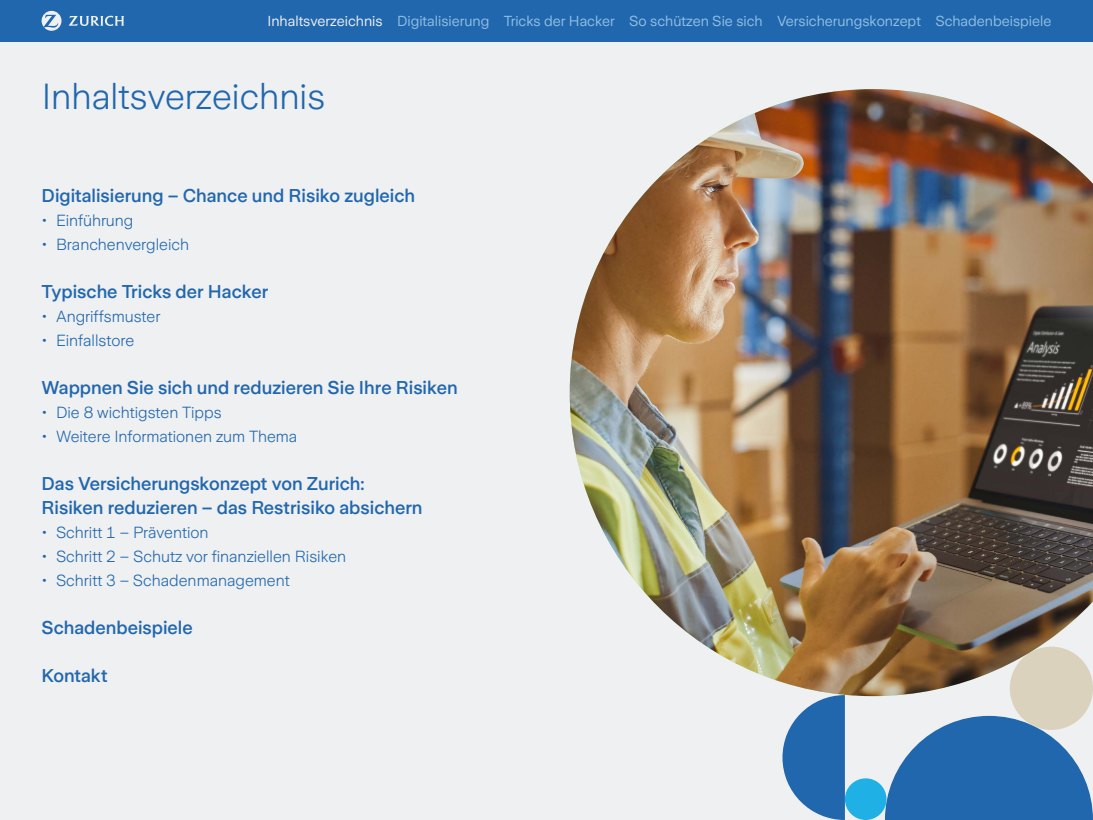
<style>
.page{position:relative;width:1093px;height:820px;background:#fff}
.page>*{position:absolute;margin:0;border:0;box-sizing:border-box;transform-origin:0 0}
.t1{font:300 36px "Zurich Sans";color:#2167ae}
.t2{font:500 18.4px/24px "Zurich Sans";color:#2167ae}
.t3{font:300 16px "Zurich Sans";color:#2167ae}
.t4{font:14.4px "Zurich Sans";color:#91bfe3}
.s1{color:#eef0f1}
</style>
<div class="page">
<div style="left:0;top:0;width:1093px;height:819px;background:#eef0f1"></div>
<div style="left:0;top:0;width:1093px;height:42px;background:#2167ae"></div>
<svg style="left:885px;top:715px;width:208px;height:104px"></svg>
<div style="left:1010px;top:646px;width:83px;height:83px;background:#dad2bd;border-radius:50%"></div>
<div style="left:845px;top:778px;width:41px;height:41px;background:#1fb1e6;border-radius:50%"></div>
<img style="left:570px;top:89px;width:523px;height:606px">
<svg style="left:782px;top:694px;width:63px;height:125px"></svg>
<svg style="left:42px;top:11px;width:20px;height:20px"></svg>
<svg style="left:69px;top:16px;width:55px;height:10px"></svg>
<p class="t4" style="left:268px;top:13px;width:785px"><span class="s1">Inhaltsverzeichnis</span> Digitalisierung Tricks der Hacker So schützen Sie sich Versicherungskonzept Schadenbeispiele</p>
<h1 class="t1" style="left:42px;top:77px;width:285px">Inhaltsverzeichnis</h1>
<p class="t2" style="left:42px;top:184px;width:375px">Digitalisierung – Chance und Risiko zugleich</p>
<p class="t3" style="left:42px;top:211px;width:93px">• Einführung</p>
<p class="t3" style="left:42px;top:235px;width:149px">• Branchenvergleich</p>
<p class="t2" style="left:42px;top:280px;width:228px">Typische Tricks der Hacker</p>
<p class="t3" style="left:42px;top:307px;width:120px">• Angriffsmuster</p>
<p class="t3" style="left:42px;top:331px;width:94px">• Einfallstore</p>
<p class="t2" style="left:42px;top:376px;width:418px">Wappnen Sie sich und reduzieren Sie Ihre Risiken</p>
<p class="t3" style="left:42px;top:403px;width:182px">• Die 8 wichtigsten Tipps</p>
<p class="t3" style="left:42px;top:427px;width:257px">• Weitere Informationen zum Thema</p>
<p class="t2" style="left:42px;top:472px;width:382px">Das Versicherungskonzept von Zurich:<br>Risiken reduzieren – das Restrisiko absichern</p>
<p class="t3" style="left:42px;top:523px;width:168px">• Schritt 1 – Prävention</p>
<p class="t3" style="left:42px;top:547px;width:306px">• Schritt 2 – Schutz vor finanziellen Risiken</p>
<p class="t3" style="left:42px;top:571px;width:250px">• Schritt 3 – Schadenmanagement</p>
<p class="t2" style="left:42px;top:616px;width:153px">Schadenbeispiele</p>
<p class="t2" style="left:42px;top:664px;width:68px">Kontakt</p>
</div>
